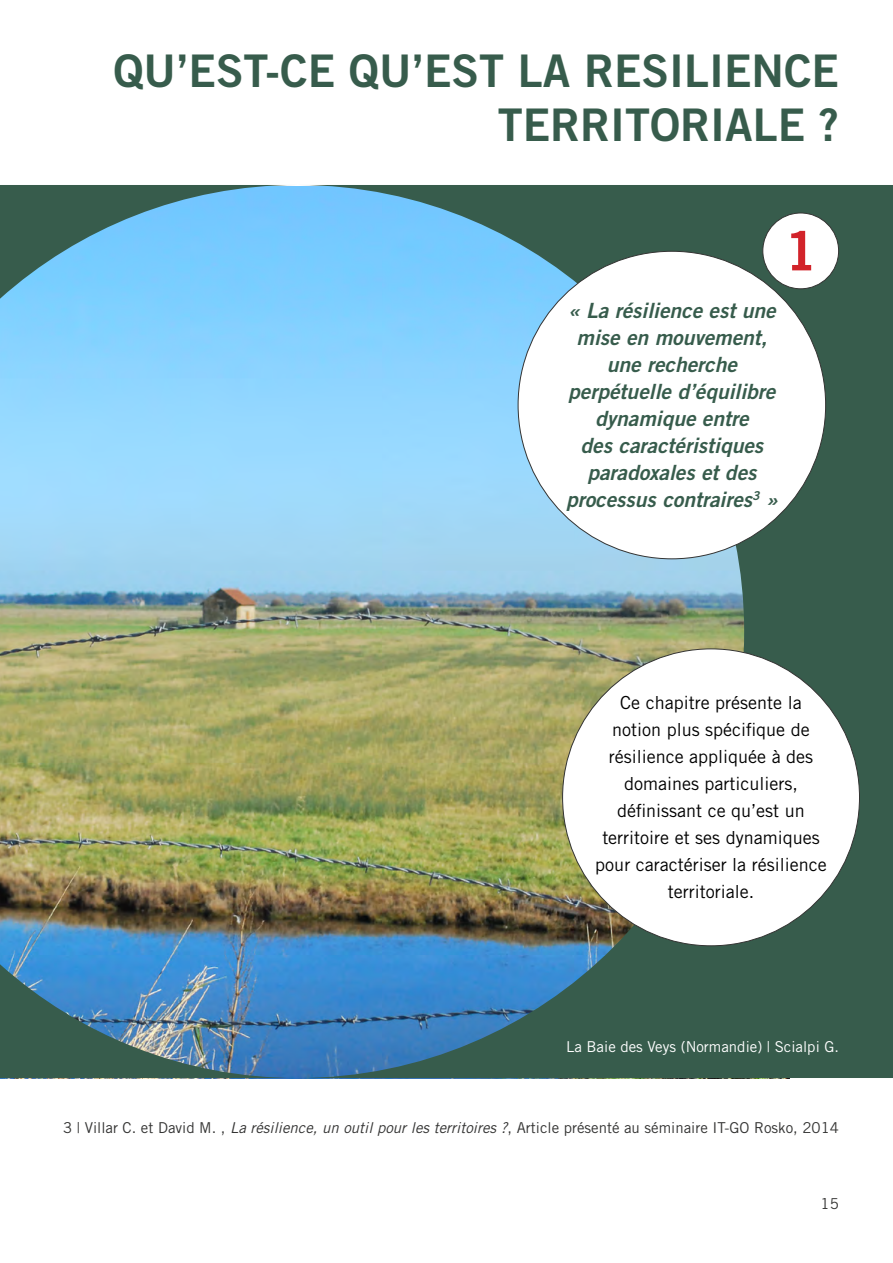
<style>
.page{position:relative;width:893px;height:1263px;background:#fff}
.page>*{position:absolute;margin:0;border:0;box-sizing:border-box;transform-origin:0 0}
.t1{font:54px "Trade Gothic LT Std Bd 2";color:#d2232a}
.t2{font:45px/54px "Trade Gothic LT Std Bd 2";color:#375c4c;text-align:right}
.t3{font:21px/27px "Trade Gothic LT Std Bd 2 Obl";color:#375c4c;text-align:center}
.t4{font:18px/27px "Trade Gothic LT Std";color:#000;text-align:center}
.t5{font:15px "Trade Gothic LT Std";color:#343433}
.t6{font:15px "Trade Gothic LT Std";color:#fff}
.s1{font-style:italic}
</style>
<div class="page">
<img style="left:0;top:185px;width:893px;height:893px">
<div style="left:518px;top:251px;width:308px;height:308px;background:#fff;border-radius:50%"></div>
<div style="left:563px;top:649px;width:296px;height:297px;background:#fff;border-radius:50%"></div>
<div style="left:763px;top:213px;width:76px;height:76px;background:#fff;border-radius:50%"></div>
<div style="left:762px;top:213px;width:77px;height:76px;border:1px solid #343433;border-radius:50%"></div>
<h2 class="t2" style="left:114px;top:43px;width:727px">QU’EST-CE QU’EST LA RESILIENCE<br>TERRITORIALE ?</h2>
<p class="t3" style="left:566px;top:297px;width:213px">« La résilience est une mise en mouvement, une recherche perpétuelle d’équilibre dynamique entre<br>des caractéristiques paradoxales et des processus contraires<sup>3</sup> »</p>
<h1 class="t1" style="left:784px;top:218px;width:34px">1</h1>
<p class="t4" style="left:595px;top:689px;width:233px">Ce chapitre présente la notion plus spécifique de résilience appliquée à des domaines particuliers, définissant ce qu’est un territoire et ses dynamiques pour caractériser la résilience territoriale.</p>
<p class="t6" style="left:566px;top:1038px;width:274px">La Baie des Veys (Normandie) | Scialpi G.</p>
<p class="t5" style="left:63px;top:1119px;width:777px">3 | Villar C. et David M. , <span class="s1">La résilience, un outil pour les territoires ?</span>, Article présenté au séminaire IT-GO Rosko, 2014</p>
<p class="t5" style="left:821px;top:1194px;width:20px">15</p>
</div>
